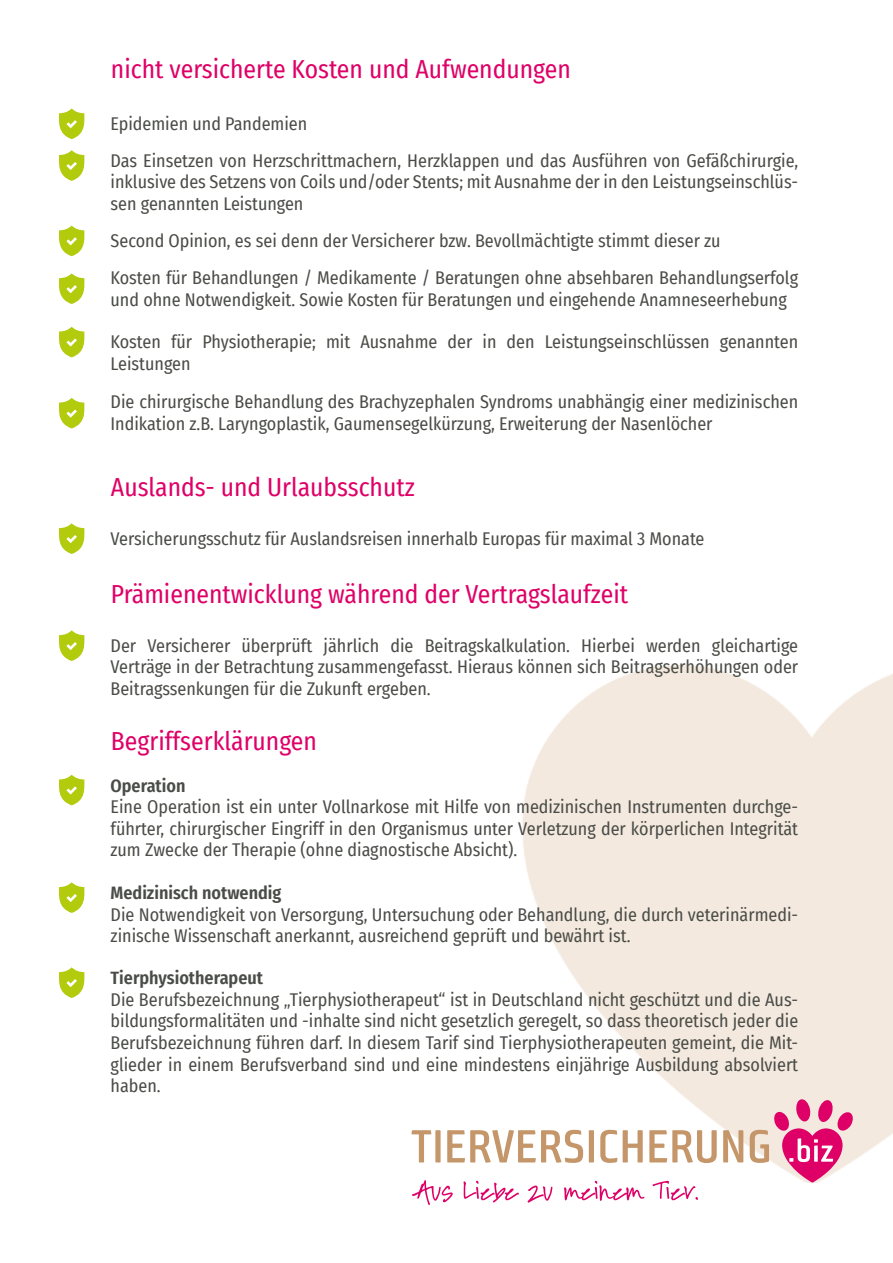
<style>
.page{position:relative;width:893px;height:1263px;background:#fff}
.page>*{position:absolute;margin:0;border:0;box-sizing:border-box;transform-origin:0 0}
.t1{font:25.5px "Fira Sans Condensed";color:#df0067}
.t2{font:18px/21.6px "Fira Sans Condensed";color:#4a4c47;text-align:justify}
.t3{font:600 18px "Fira Sans Condensed";color:#4a4c47}
</style>
<div class="page">
<svg style="left:411px;top:1130px;width:20px;height:32px"></svg>
<div style="left:435px;top:1130px;width:6px;height:32px;background:#c49669"></div>
<svg style="left:447px;top:1130px;width:136px;height:33px"></svg>
<div style="left:589px;top:1130px;width:5px;height:32px;background:#c49669"></div>
<svg style="left:600px;top:1130px;width:17px;height:33px"></svg>
<svg style="left:623px;top:1130px;width:20px;height:32px"></svg>
<svg style="left:649px;top:1130px;width:68px;height:33px"></svg>
<svg style="left:723px;top:1130px;width:20px;height:32px"></svg>
<svg style="left:750px;top:1099px;width:104px;height:83px"></svg>
<svg style="left:412px;top:1180px;width:41px;height:25px"></svg>
<svg style="left:464px;top:1181px;width:55px;height:21px"></svg>
<svg style="left:527px;top:1185px;width:25px;height:17px"></svg>
<svg style="left:564px;top:1181px;width:80px;height:20px"></svg>
<svg style="left:653px;top:1181px;width:45px;height:19px"></svg>
<svg style="left:59px;top:108px;width:25px;height:31px"></svg>
<svg style="left:59px;top:523px;width:25px;height:31px"></svg>
<svg style="left:59px;top:630px;width:25px;height:31px"></svg>
<svg style="left:59px;top:150px;width:25px;height:31px"></svg>
<svg style="left:59px;top:226px;width:25px;height:30px"></svg>
<svg style="left:59px;top:273px;width:25px;height:31px"></svg>
<svg style="left:59px;top:327px;width:25px;height:30px"></svg>
<svg style="left:59px;top:398px;width:25px;height:30px"></svg>
<svg style="left:59px;top:775px;width:25px;height:30px"></svg>
<svg style="left:59px;top:882px;width:25px;height:31px"></svg>
<svg style="left:59px;top:967px;width:25px;height:31px"></svg>
<h1 class="t1" style="left:111px;top:54px;width:461px">nicht versicherte Kosten und Aufwendungen</h1>
<p class="t2" style="left:111px;top:113px;width:198px">Epidemien und Pandemien</p>
<p class="t2" style="left:111px;top:150px;width:689px">Das Einsetzen von Herzschrittmachern, Herzklappen und das Ausführen von Gefäßchirurgie, inklusive des Setzens von Coils und/oder Stents; mit Ausnahme der in den Leistungseinschlüs&shy;sen genannten Leistungen</p>
<p class="t2" style="left:111px;top:222px;width:689px;line-height:37.2px">Second Opinion, es sei denn der Versicherer bzw. Bevollmächtigte stimmt dieser zu<br>Kosten für Behandlungen / Medikamente / Beratungen ohne absehbaren Behandlungserfolg</p>
<p class="t2" style="left:111px;top:289px;width:678px">und ohne Notwendigkeit. Sowie Kosten für Beratungen und eingehende Anamneseerhebung</p>
<p class="t2" style="left:111px;top:331px;width:689px">Kosten für Physiotherapie; mit Ausnahme der in den Leistungseinschlüssen genannten<br>Leistungen</p>
<p class="t2" style="left:111px;top:392px;width:689px">Die chirurgische Behandlung des Brachyzephalen Syndroms unabhängig einer medizinischen<br>Indikation z.B. Laryngoplastik, Gaumensegelkürzung, Erweiterung der Nasenlöcher</p>
<h1 class="t1" style="left:111px;top:472px;width:305px">Auslands- und Urlaubsschutz</h1>
<p class="t2" style="left:111px;top:528px;width:595px">Versicherungsschutz für Auslandsreisen innerhalb Europas für maximal 3 Monate</p>
<h1 class="t1" style="left:111px;top:579px;width:519px">Prämienentwicklung während der Vertragslaufzeit</h1>
<p class="t2" style="left:111px;top:635px;width:689px">Der Versicherer überprüft jährlich die Beitragskalkulation. Hierbei werden gleichartige Verträge in der Betrachtung zusammengefasst. Hieraus können sich Beitragserhöhungen oder Beitragssenkungen für die Zukunft ergeben.</p>
<h1 class="t1" style="left:111px;top:726px;width:208px">Begriffserklärungen</h1>
<p class="t3" style="left:111px;top:775px;width:76px">Operation</p>
<p class="t2" style="left:111px;top:796px;width:689px">Eine Operation ist ein unter Vollnarkose mit Hilfe von medizinischen Instrumenten durchge&shy;führter, chirurgischer Eingriff in den Organismus unter Verletzung der körperlichen Integrität zum Zwecke der Therapie (ohne diagnostische Absicht).</p>
<p class="t3" style="left:111px;top:882px;width:172px">Medizinisch notwendig</p>
<p class="t2" style="left:111px;top:904px;width:689px">Die Notwendigkeit von Versorgung, Untersuchung oder Behandlung, die durch veterinärmedi&shy;zinische Wissenschaft anerkannt, ausreichend geprüft und bewährt ist.</p>
<p class="t3" style="left:111px;top:967px;width:154px">Tierphysiotherapeut</p>
<p class="t2" style="left:111px;top:989px;width:689px">Die Berufsbezeichnung „Tierphysiotherapeut“ ist in Deutschland nicht geschützt und die Aus&shy;bildungsformalitäten und -inhalte sind nicht gesetzlich geregelt, so dass theoretisch jeder die Berufsbezeichnung führen darf. In diesem Tarif sind Tierphysiotherapeuten gemeint, die Mit&shy;glieder in einem Berufsverband sind und eine mindestens einjährige Ausbildung absolviert haben.</p>
</div>
